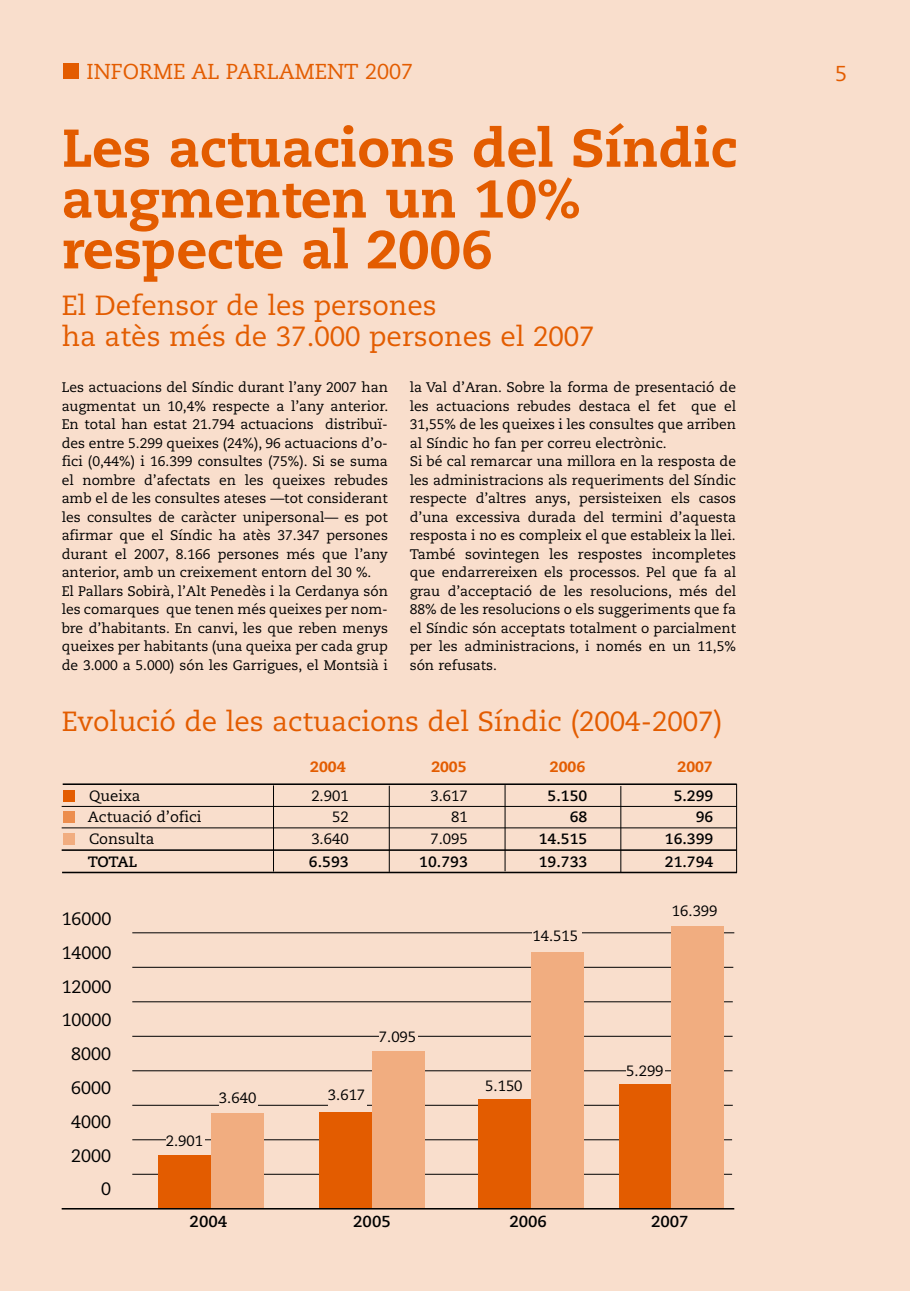
<style>
.page{position:relative;width:910px;height:1291px;background:#f9decc}
.page>*{position:absolute;margin:0;border:0;box-sizing:border-box;transform-origin:0 0}
.t1{font:800 53.2px/50.8px "Caecilia";color:#e35c00}
.t2{font:27.65px/30.8px "Caecilia";color:#e35c00}
.t3{font:21.53px "Caecilia";color:#e35c00}
.t4{font:17.85px/33.8px "Caecilia";color:#000;text-align:right}
.t5{font:700 15.92px "Caecilia";color:#000}
.t6{font:14.88px "Caecilia";color:#000}
.t7{font:700 14.88px "Caecilia";color:#000}
.t8{font:800 14.88px "Caecilia";color:#e35c00}
.t9{font:13.83px/18.6px "Caecilia";color:#000}
</style>
<div class="page">
<div style="left:63px;top:64px;width:15px;height:15px;background:#e35c00"></div>
<hr style="left:62px;top:849px;width:674px;height:2px;background:#000">
<hr style="left:62px;top:872px;width:675px;height:1px;background:#000">
<hr style="left:63px;top:783px;width:673px;height:2px;background:#000">
<hr style="left:504px;top:785px;width:1px;height:86px;background:#000">
<hr style="left:620px;top:786px;width:1px;height:86px;background:#000">
<hr style="left:389px;top:786px;width:1px;height:86px;background:#000">
<hr style="left:273px;top:785px;width:1px;height:86px;background:#000">
<hr style="left:736px;top:784px;width:1px;height:88px;background:#000">
<hr style="left:62px;top:827px;width:674px;height:1px;background:#000">
<hr style="left:62px;top:806px;width:674px;height:1px;background:#000">
<div style="left:63px;top:790px;width:12px;height:12px;background:#e35c00"></div>
<div style="left:63px;top:811px;width:12px;height:12px;background:#ec8d4d"></div>
<div style="left:63px;top:833px;width:11px;height:12px;background:#f1ad80"></div>
<hr style="left:132px;top:1001px;width:600px;height:1px;background:#000">
<hr style="left:132px;top:1036px;width:600px;height:1px;background:#000">
<hr style="left:132px;top:1070px;width:600px;height:1px;background:#000">
<hr style="left:132px;top:967px;width:601px;height:1px;background:#000">
<hr style="left:132px;top:932px;width:602px;height:1px;background:#000">
<hr style="left:132px;top:1105px;width:600px;height:1px;background:#000">
<hr style="left:132px;top:1139px;width:600px;height:1px;background:#000">
<hr style="left:132px;top:1174px;width:600px;height:1px;background:#000">
<div style="left:158px;top:1155px;width:53px;height:53px;background:#e35c00"></div>
<div style="left:211px;top:1113px;width:53px;height:95px;background:#f1ad80"></div>
<div style="left:319px;top:1112px;width:53px;height:96px;background:#e35c00"></div>
<div style="left:372px;top:1051px;width:52px;height:157px;background:#f1ad80"></div>
<div style="left:478px;top:1099px;width:53px;height:109px;background:#e35c00"></div>
<div style="left:531px;top:952px;width:52px;height:256px;background:#f1ad80"></div>
<div style="left:619px;top:1084px;width:53px;height:124px;background:#e35c00"></div>
<div style="left:671px;top:926px;width:53px;height:282px;background:#f1ad80"></div>
<hr style="left:62px;top:1208px;width:672px;height:1px;background:#000">
<div style="left:166px;top:1134px;width:38px;height:20px;background:#f9decc"></div>
<div style="left:328px;top:1089px;width:38px;height:20px;background:#f9decc"></div>
<div style="left:626px;top:1064px;width:39px;height:20px;background:#f9decc"></div>
<div style="left:219px;top:1092px;width:39px;height:20px;background:#f9decc"></div>
<div style="left:379px;top:1030px;width:38px;height:20px;background:#f9decc"></div>
<div style="left:532px;top:930px;width:50px;height:20px;background:#f9decc"></div>
<h3 class="t3" style="left:86px;top:62px;width:328px">INFORME AL PARLAMENT 2007</h3>
<h3 class="t3" style="left:835px;top:64px;width:13px">5</h3>
<h1 class="t1" style="left:62px;top:128px;width:677px">Les actuacions del Síndic augmenten un 10% respecte al 2006</h1>
<h2 class="t2" style="left:62px;top:292px;width:534px">El Defensor de les persones<br>ha atès més de 37.000 persones el 2007</h2>
<p class="t9" style="left:62px;top:380px;width:328px">Les actuacions del Síndic durant l’any 2007 han augmentat un 10,4% respecte a l’any anterior.<br>En total han estat 21.794 actuacions distribuï&shy;des entre 5.299 queixes (24%), 96 actuacions d’o&shy;fici (0,44%) i 16.399 consultes (75%). Si se suma el nombre d’afectats en les queixes rebudes amb el de les consultes ateses —tot considerant les consultes de caràcter unipersonal— es pot afirmar que el Síndic ha atès 37.347 persones durant el 2007, 8.166 persones més que l’any anterior, amb un creixement entorn del 30 %.<br>El Pallars Sobirà, l’Alt Penedès i la Cerdanya són les comarques que tenen més queixes per nom&shy;bre d’habitants. En canvi, les que reben menys queixes per habitants (una queixa per cada grup de 3.000 a 5.000) són les Garrigues, el Montsià i</p>
<p class="t9" style="left:410px;top:380px;width:328px">la Val d’Aran. Sobre la forma de presentació de les actuacions rebudes destaca el fet que el 31,55% de les queixes i les consultes que arriben al Síndic ho fan per correu electrònic.<br>Si bé cal remarcar una millora en la resposta de les administracions als requeriments del Síndic respecte d’altres anys, persisteixen els casos d’una excessiva durada del termini d’aquesta resposta i no es compleix el que estableix la llei.<br>També sovintegen les respostes incompletes que endarrereixen els processos. Pel que fa al grau d’acceptació de les resolucions, més del 88% de les resolucions o els suggeriments que fa el Síndic són acceptats totalment o parcialment per les administracions, i només en un 11,5% són refusats.</p>
<h2 class="t2" style="left:62px;top:709px;width:662px">Evolució de les actuacions del Síndic (2004-2007)</h2>
<p class="t8" style="left:310px;top:761px;width:37px">2004</p>
<p class="t8" style="left:431px;top:761px;width:37px">2005</p>
<p class="t8" style="left:550px;top:761px;width:37px">2006</p>
<p class="t8" style="left:677px;top:761px;width:37px">2007</p>
<p class="t6" style="left:89px;top:789px;width:53px">Queixa</p>
<p class="t6" style="left:311px;top:789px;width:39px">2.901</p>
<p class="t6" style="left:430px;top:789px;width:39px">3.617</p>
<p class="t7" style="left:547px;top:789px;width:41px">5.150</p>
<p class="t7" style="left:673px;top:789px;width:41px">5.299</p>
<p class="t6" style="left:88px;top:811px;width:115px">Actuació d’ofici</p>
<p class="t6" style="left:332px;top:811px;width:18px">52</p>
<p class="t6" style="left:451px;top:811px;width:18px">81</p>
<p class="t7" style="left:569px;top:811px;width:19px">68</p>
<p class="t7" style="left:695px;top:811px;width:19px">96</p>
<p class="t6" style="left:89px;top:832px;width:67px">Consulta</p>
<p class="t6" style="left:311px;top:832px;width:39px">3.640</p>
<p class="t6" style="left:430px;top:832px;width:39px">7.095</p>
<p class="t7" style="left:539px;top:832px;width:50px">14.515</p>
<p class="t7" style="left:665px;top:832px;width:50px">16.399</p>
<p class="t7" style="left:88px;top:855px;width:51px">TOTAL</p>
<p class="t7" style="left:309px;top:855px;width:41px">6.593</p>
<p class="t7" style="left:419px;top:855px;width:50px">10.793</p>
<p class="t7" style="left:539px;top:855px;width:50px">19.733</p>
<p class="t7" style="left:665px;top:855px;width:50px">21.794</p>
<p class="t4" style="left:62px;top:903px;width:51px">16000<br>14000<br>12000<br>10000<br>8000<br>6000<br>4000<br>2000<br>0</p>
<p class="t6" style="left:166px;top:1134px;width:39px">2.901</p>
<p class="t6" style="left:219px;top:1092px;width:39px">3.640</p>
<p class="t6" style="left:379px;top:1030px;width:39px">7.095</p>
<p class="t6" style="left:328px;top:1089px;width:39px">3.617</p>
<p class="t6" style="left:532px;top:930px;width:47px">14.515</p>
<p class="t6" style="left:485px;top:1079px;width:39px">5.150</p>
<p class="t6" style="left:672px;top:905px;width:47px">16.399</p>
<p class="t6" style="left:626px;top:1064px;width:39px">5.299</p>
<p class="t5" style="left:190px;top:1215px;width:39px">2004</p>
<p class="t5" style="left:353px;top:1215px;width:39px">2005</p>
<p class="t5" style="left:509px;top:1215px;width:39px">2006</p>
<p class="t5" style="left:651px;top:1215px;width:39px">2007</p>
</div>
